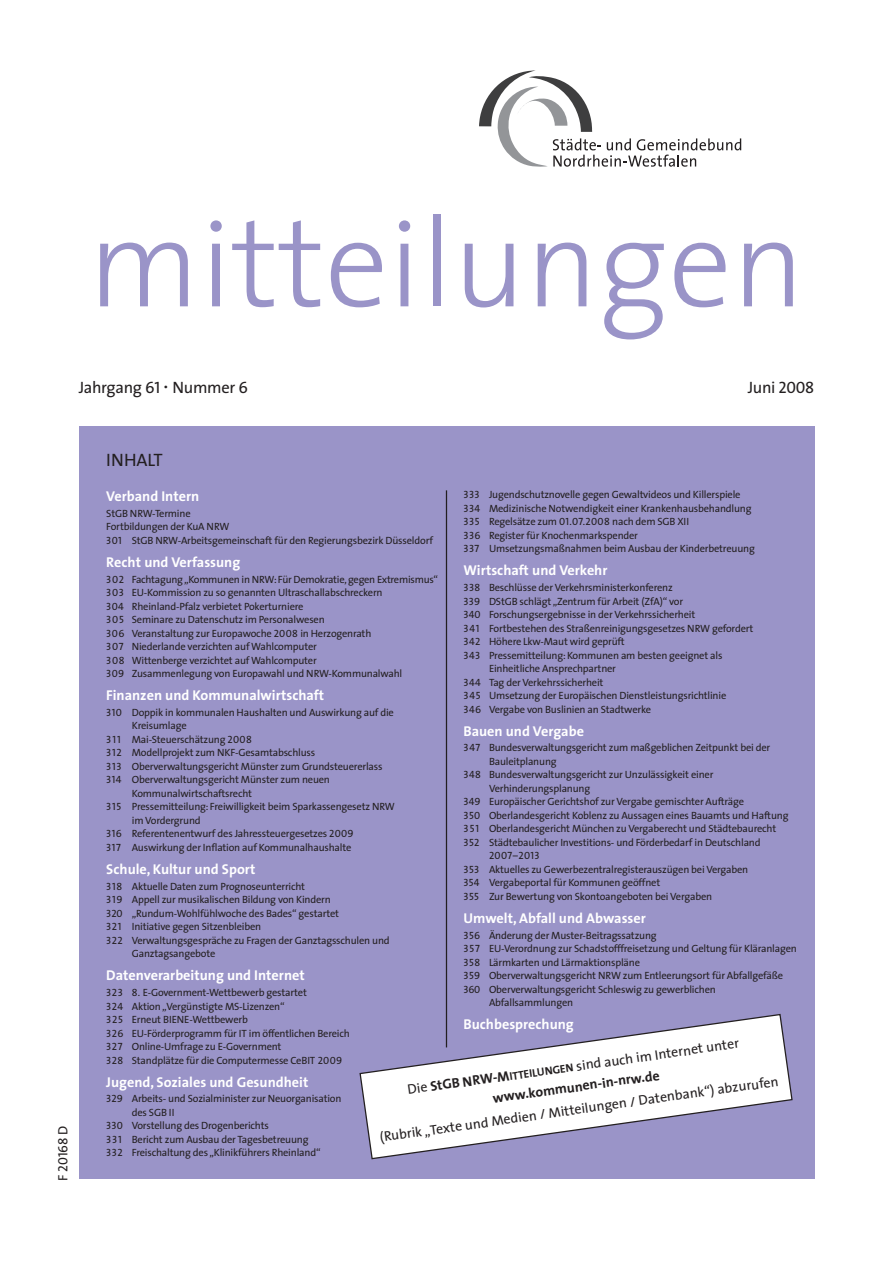
<style>
.page{position:relative;width:893px;height:1263px;background:#fff}
.page>*{position:absolute;margin:0;border:0;box-sizing:border-box;transform-origin:0 0}
.t1{font:300 126px "The Sans";color:#9a94c8}
.t2{font:18px "The Sans";letter-spacing:-.01em;color:#231f20}
.t3{font:16.5px "The Sans";letter-spacing:-.02em;color:#231f20}
.t4{font:700 14.25px "The Sans";color:#fff}
.t5{font:700 13.95px/20.5px "The Sans";color:#231f20;text-align:center}
.t6{font:13.95px "The Sans";color:#231f20}
.t7{font:13.5px "The Sans Caps";letter-spacing:-.01em;color:#231f20}
.t8{font:10.5px/13.5px "The Sans";letter-spacing:-.02em;color:#231f20}
.t9{font:10.5px "The Sans Caps";letter-spacing:.03em;color:#231f20}
.s1{font-family:"The Sans Caps"}
.s2{font-size:21px}
.s3{font-family:"The Sans"}
.s4{font-weight:400}
.s5{font-size:11.25px}
</style>
<div class="page">
<div style="left:79px;top:427px;width:735px;height:752px;background:#9a94c8"></div>
<hr style="left:446px;top:490px;width:1px;height:557px;background:#231f20">
<svg style="left:479px;top:70px;width:262px;height:97px"></svg>
<svg style="left:359px;top:1013px;width:434px;height:147px"></svg>
<h1 class="t1" style="left:88px;top:215px;width:718px">mitteilungen</h1>
<h3 class="t3" style="left:79px;top:381px;width:171px">Jahrgang <span class="s1">61</span> <span class="s2">·</span> Nummer <span class="s1">6</span></h3>
<h3 class="t3" style="left:748px;top:381px;width:68px">Juni <span class="s1">2008</span></h3>
<p class="t7" style="left:55px;top:1181px;width:57px;rotate:-90deg"><span class="s3">F</span> 20168 <span class="s3">D</span></p>
<h2 class="t2" style="left:106px;top:453px;width:58px">INHALT</h2>
<p class="t8" style="left:463px;top:489px;width:293px"><span class="s1">333</span> Jugendschutznovelle gegen Gewaltvideos und Killerspiele <span class="s1">334</span> Medizinische Notwendigkeit einer Krankenhausbehandlung <span class="s1">335</span> Regelsätze zum <span class="s1">01.07.2008</span> nach dem SGB XII<br><span class="s1">336</span> Register für Knochenmarkspender<br><span class="s1">337</span> Umsetzungsmaßnahmen beim Ausbau der Kinderbetreuung</p>
<h3 class="t4" style="left:463px;top:564px;width:146px">Wirtschaft und Verkehr</h3>
<p class="t8" style="left:463px;top:582px;width:211px"><span class="s1">338</span> Beschlüsse der Verkehrsministerkonferenz</p>
<p class="t8" style="left:463px;top:595px;width:221px"><span class="s1">339</span> DStGB schlägt „Zentrum für Arbeit (ZfA)“ vor</p>
<p class="t8" style="left:463px;top:609px;width:233px"><span class="s1">340</span> Forschungsergebnisse in der Verkehrssicherheit</p>
<p class="t8" style="left:463px;top:622px;width:291px"><span class="s1">341</span> Fortbestehen des Straßenreinigungsgesetzes NRW gefordert</p>
<p class="t8" style="left:463px;top:636px;width:163px"><span class="s1">342</span> Höhere Lkw-Maut wird geprüft</p>
<p class="t8" style="left:463px;top:649px;width:261px"><span class="s1">343</span> Pressemitteilung: Kommunen am besten geeignet als</p>
<p class="t8" style="left:489px;top:663px;width:129px">Einheitliche Ansprechpartner</p>
<p class="t8" style="left:463px;top:676px;width:141px"><span class="s1">344</span> Tag der Verkehrssicherheit</p>
<p class="t8" style="left:463px;top:690px;width:264px"><span class="s1">345</span> Umsetzung der Europäischen Dienstleistungsrichtlinie</p>
<p class="t8" style="left:463px;top:703px;width:189px"><span class="s1">346</span> Vergabe von Buslinien an Stadtwerke</p>
<h3 class="t4" style="left:463px;top:725px;width:122px">Bauen und Vergabe</h3>
<p class="t8" style="left:463px;top:742px;width:308px"><span class="s1">347</span> Bundesverwaltungsgericht zum maßgeblichen Zeitpunkt bei der</p>
<p class="t8" style="left:489px;top:755px;width:69px">Bauleitplanung</p>
<p class="t8" style="left:463px;top:769px;width:251px"><span class="s1">348</span> Bundesverwaltungsgericht zur Unzulässigkeit einer</p>
<p class="t8" style="left:489px;top:782px;width:103px">Verhinderungsplanung</p>
<p class="t8" style="left:463px;top:796px;width:282px"><span class="s1">349</span> Europäischer Gerichtshof zur Vergabe gemischter Aufträge</p>
<p class="t8" style="left:463px;top:809px;width:326px"><span class="s1">350</span> Oberlandesgericht Koblenz zu Aussagen eines Bauamts und Haftung</p>
<p class="t8" style="left:463px;top:823px;width:314px"><span class="s1">351</span> Oberlandesgericht München zu Vergaberecht und Städtebaurecht</p>
<p class="t8" style="left:463px;top:836px;width:299px"><span class="s1">352</span> Städtebaulicher Investitions- und Förderbedarf in Deutschland</p>
<p class="t9" style="left:489px;top:850px;width:52px">2007–2013</p>
<p class="t8" style="left:463px;top:863px;width:286px"><span class="s1">353</span> Aktuelles zu Gewerbezentralregisterauszügen bei Vergaben<br><span class="s1">354</span> Vergabeportal für Kommunen geöffnet<br><span class="s1">355</span> Zur Bewertung von Skontoangeboten bei Vergaben</p>
<h3 class="t4" style="left:463px;top:912px;width:184px">Umwelt, Abfall und Abwasser</h3>
<p class="t8" style="left:463px;top:929px;width:195px"><span class="s1">356</span> Änderung der Muster-Beitragssatzung</p>
<p class="t8" style="left:463px;top:943px;width:335px"><span class="s1">357</span> EU-Verordnung zur Schadstofffreisetzung und Geltung für Kläranlagen</p>
<p class="t8" style="left:463px;top:956px;width:178px"><span class="s1">358</span> Lärmkarten und Lärmaktionspläne</p>
<p class="t8" style="left:463px;top:970px;width:321px"><span class="s1">359</span> Oberverwaltungsgericht NRW zum Entleerungsort für Abfallgefäße</p>
<p class="t8" style="left:463px;top:983px;width:254px"><span class="s1">360</span> Oberverwaltungsgericht Schleswig zu gewerblichen</p>
<p class="t8" style="left:489px;top:997px;width:86px">Abfallsammlungen</p>
<h3 class="t4" style="left:463px;top:1018px;width:112px">Buchbesprechung</h3>
<h3 class="t4" style="left:106px;top:490px;width:94px">Verband Intern</h3>
<p class="t8" style="left:106px;top:507px;width:328px">StGB NRW-Termine<br>Fortbildungen der KuA NRW<br><span class="s1">301</span> StGB NRW-Arbeitsgemeinschaft für den Regierungsbezirk Düsseldorf</p>
<h3 class="t4" style="left:106px;top:556px;width:136px">Recht und Verfassung</h3>
<p class="t8" style="left:106px;top:573px;width:333px"><span class="s1">302</span> Fachtagung „Kommunen in NRW: Für Demokratie, gegen Extremismus“ <span class="s1">303</span> EU-Kommission zu so genannten Ultraschallabschreckern<br><span class="s1">304</span> Rheinland-Pfalz verbietet Pokerturniere<br><span class="s1">305</span> Seminare zu Datenschutz im Personalwesen<br><span class="s1">306</span> Veranstaltung zur Europawoche <span class="s1">2008</span> in Herzogenrath<br><span class="s1">307</span> Niederlande verzichten auf Wahlcomputer<br><span class="s1">308</span> Wittenberge verzichtet auf Wahlcomputer<br><span class="s1">309</span> Zusammenlegung von Europawahl und NRW-Kommunalwahl</p>
<h3 class="t4" style="left:106px;top:689px;width:219px">Finanzen und Kommunalwirtschaft</h3>
<p class="t8" style="left:106px;top:706px;width:289px"><span class="s1">310</span> Doppik in kommunalen Haushalten und Auswirkung auf die</p>
<p class="t8" style="left:132px;top:720px;width:56px">Kreisumlage</p>
<p class="t8" style="left:106px;top:733px;width:147px"><span class="s1">311</span> Mai-Steuerschätzung <span class="s1">2008</span></p>
<p class="t8" style="left:106px;top:747px;width:210px"><span class="s1">312</span> Modellprojekt zum NKF-Gesamtabschluss</p>
<p class="t8" style="left:106px;top:760px;width:278px"><span class="s1">313</span> Oberverwaltungsgericht Münster zum Grundsteuererlass</p>
<p class="t8" style="left:106px;top:774px;width:225px"><span class="s1">314</span> Oberverwaltungsgericht Münster zum neuen</p>
<p class="t8" style="left:132px;top:787px;width:122px">Kommunalwirtschaftsrecht</p>
<p class="t8" style="left:106px;top:801px;width:290px"><span class="s1">315</span> Pressemitteilung: Freiwilligkeit beim Sparkassengesetz NRW</p>
<p class="t8" style="left:132px;top:814px;width:70px">im Vordergrund</p>
<p class="t8" style="left:106px;top:828px;width:249px"><span class="s1">316</span> Referentenentwurf des Jahressteuergesetzes <span class="s1">2009</span></p>
<p class="t8" style="left:106px;top:841px;width:247px"><span class="s1">317</span> Auswirkung der Inflation auf Kommunalhaushalte</p>
<h3 class="t4" style="left:106px;top:863px;width:151px">Schule, Kultur und Sport</h3>
<p class="t8" style="left:106px;top:880px;width:200px"><span class="s1">318</span> Aktuelle Daten zum Prognoseunterricht</p>
<p class="t8" style="left:106px;top:894px;width:226px"><span class="s1">319</span> Appell zur musikalischen Bildung von Kindern</p>
<p class="t8" style="left:106px;top:907px;width:234px"><span class="s1">320</span> „Rundum-Wohlfühlwoche des Bades“ gestartet</p>
<p class="t8" style="left:106px;top:921px;width:156px"><span class="s1">321</span> Initiative gegen Sitzenbleiben</p>
<p class="t8" style="left:106px;top:934px;width:285px"><span class="s1">322</span> Verwaltungsgespräche zu Fragen der Ganztagsschulen und</p>
<p class="t8" style="left:132px;top:948px;width:85px">Ganztagsangebote</p>
<h3 class="t4" style="left:106px;top:969px;width:200px">Datenverarbeitung und Internet</h3>
<p class="t8" style="left:106px;top:987px;width:245px"><span class="s1">323 8.</span> E-Government-Wettbewerb gestartet<br><span class="s1">324</span> Aktion „Vergünstigte MS-Lizenzen“<br><span class="s1">325</span> Erneut BIENE-Wettbewerb<br><span class="s1">326</span> EU-Förderprogramm für IT im öffentlichen Bereich <span class="s1">327</span> Online-Umfrage zu E-Government<br><span class="s1">328</span> Standplätze für die Computermesse CeBIT <span class="s1">2009</span></p>
<h3 class="t4" style="left:106px;top:1075px;width:204px">Jugend, Soziales und Gesundheit</h3>
<p class="t8" style="left:106px;top:1093px;width:237px"><span class="s1">329</span> Arbeits- und Sozialminister zur Neuorganisation</p>
<p class="t8" style="left:132px;top:1106px;width:44px">des SGB II</p>
<p class="t8" style="left:106px;top:1120px;width:164px"><span class="s1">330</span> Vorstellung des Drogenberichts</p>
<p class="t8" style="left:106px;top:1133px;width:204px"><span class="s1">331</span> Bericht zum Ausbau der Tagesbetreuung</p>
<p class="t8" style="left:106px;top:1147px;width:216px"><span class="s1">332</span> Freischaltung des „Klinikführers Rheinland“</p>
<h3 class="t5" style="left:406px;top:1080px;width:336px;rotate:-8deg"><span class="s4">Die</span> StGB NRW-M<span class="s5">ITTEILUNGEN</span> <span class="s4">sind auch im Internet unter </span>www.kommunen-in-nrw.de</h3>
<h3 class="t6" style="left:379px;top:1132px;width:404px;rotate:-8deg">(Rubrik „Texte und Medien / Mitteilungen / Datenbank“) abzurufen</h3>
</div>
